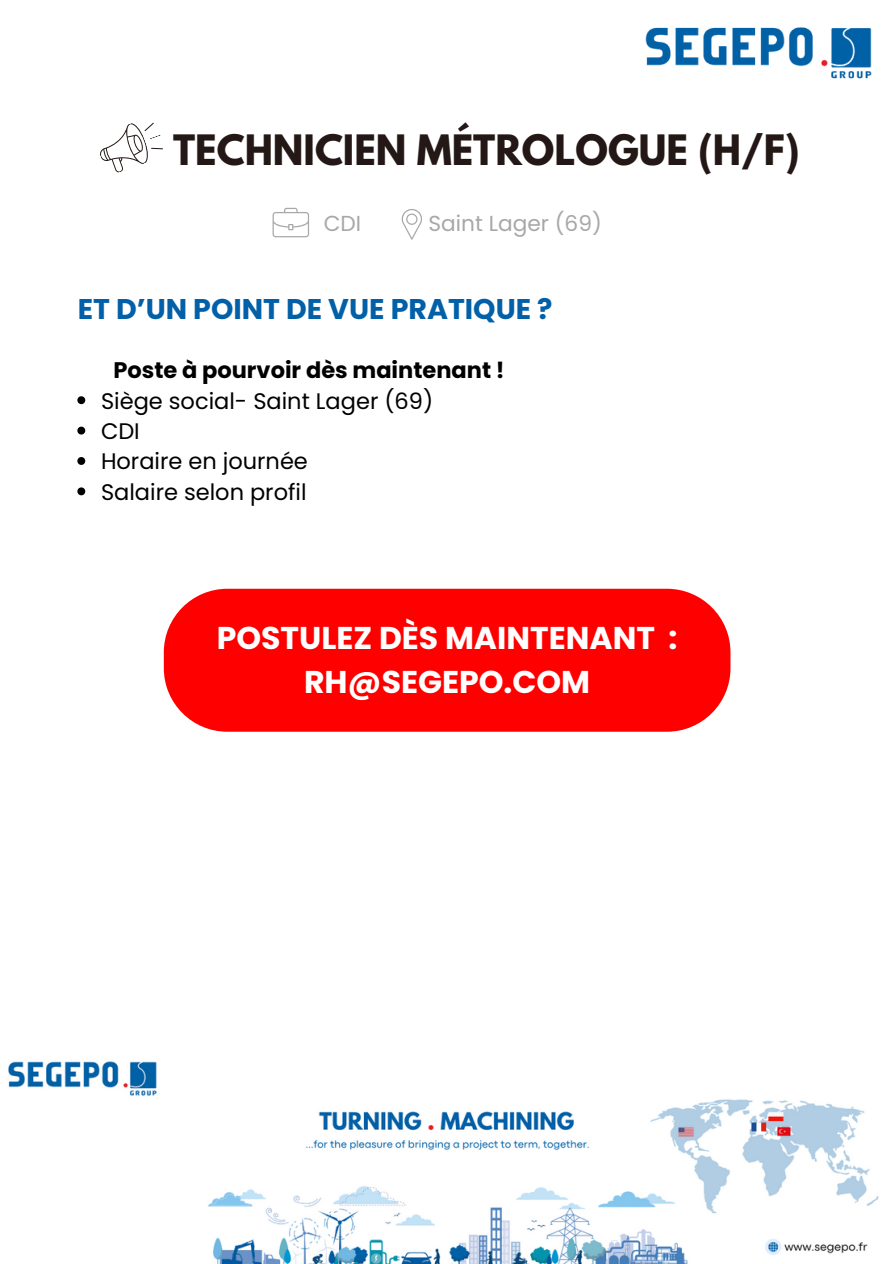
<style>
.page{position:relative;width:894px;height:1264px;background:#fff}
.page>*{position:absolute;margin:0;border:0;box-sizing:border-box;transform-origin:0 0}
.t1{font:700 37.05px "League Spartan";color:#231815}
.t2{font:700 31.5px/43.8px "Poppins";color:#fff;text-align:center}
.t3{font:700 28.5px "Poppins";color:#0160a7}
.t4{font:22.5px "Poppins";color:#000}
.t5{font:700 22.5px "Poppins";color:#000}
.t6{font:21.75px "Poppins";color:#a8a8a8}
</style>
<div class="page">
<div style="left:164px;top:588px;width:566px;height:143px;background:#f00;border-radius:64px"></div>
<img style="left:8px;top:1061px;width:871px;height:202px">
<svg style="left:77px;top:396px;width:8px;height:8px"></svg>
<svg style="left:77px;top:426px;width:8px;height:8px"></svg>
<svg style="left:77px;top:457px;width:8px;height:8px"></svg>
<svg style="left:77px;top:487px;width:8px;height:8px"></svg>
<svg style="left:272px;top:208px;width:37px;height:29px"></svg>
<svg style="left:401px;top:209px;width:21px;height:31px"></svg>
<img style="left:645px;top:27px;width:227px;height:52px">
<svg style="left:100px;top:122px;width:63px;height:51px"></svg>
<p class="t1" style="left:173px;top:131px;width:628px">TECHNICIEN MÉTROLOGUE (H/F)</p>
<p class="t6" style="left:323px;top:208px;width:39px">CDI</p>
<p class="t6" style="left:428px;top:208px;width:175px">Saint Lager (69)</p>
<p class="t3" style="left:78px;top:289px;width:476px">ET D’UN POINT DE VUE PRATIQUE ?</p>
<h1 class="t5" style="left:113px;top:354px;width:392px">Poste à pourvoir dès maintenant !</h1>
<p class="t4" style="left:101px;top:385px;width:334px">Siège social- Saint Lager (69)</p>
<h3 class="t4" style="left:101px;top:415px;width:40px">CDI</h3>
<p class="t4" style="left:101px;top:446px;width:208px">Horaire en journée</p>
<p class="t4" style="left:101px;top:476px;width:207px">Salaire selon profil</p>
<h2 class="t2" style="left:217px;top:616px;width:462px">POSTULEZ DÈS MAINTENANT :<br>RH@SEGEPO.COM</h2>
</div>
